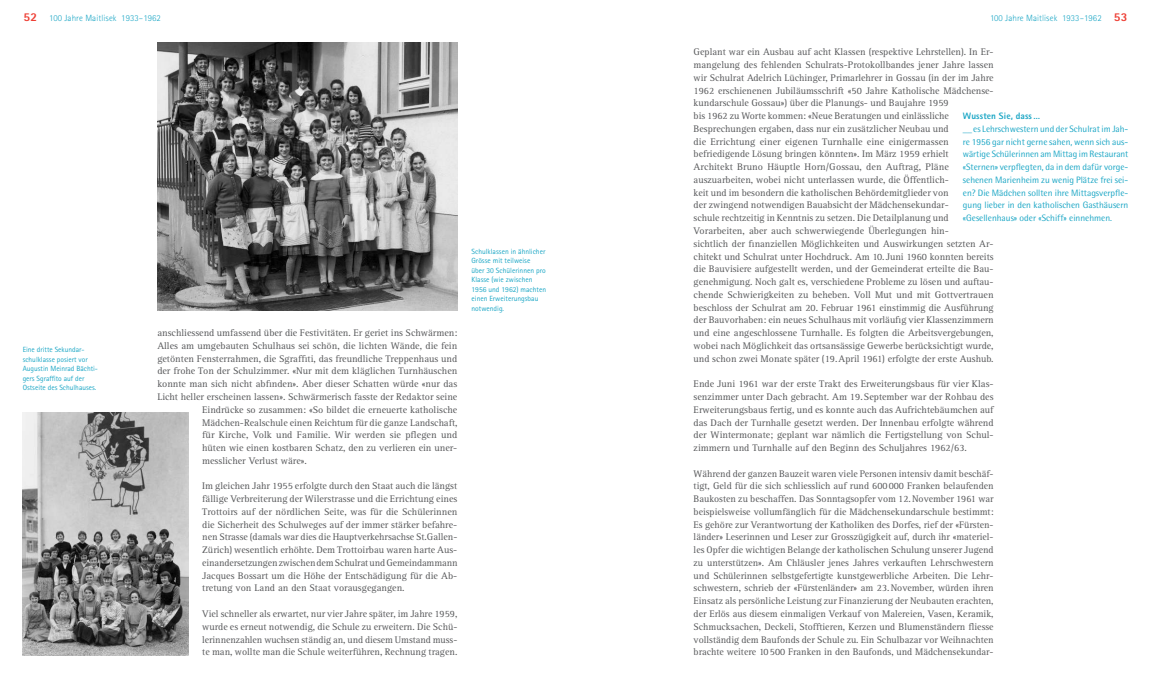
<style>
.page{position:relative;width:1151px;height:695px;background:#fff}
.page>*{position:absolute;margin:0;border:0;box-sizing:border-box;transform-origin:0 0}
.t1{font:9.9px/12.8px "Rotis Serif";color:#57585a;text-align:justify}
.t2{font:9.2px/12.8px "Rotis Semi Sans";color:#1aa6c5;text-align:justify}
.t3{font:800 9.2px "Rotis Sans Serif";letter-spacing:.01em;color:#1aa6c5}
.t4{font:300 9px "Rotis Sans Serif";letter-spacing:.01em;color:#1aa6c5}
.t5{font:7.5px/9.5px "Rotis Sans Serif";color:#1aa6c5}
.s1{font-weight:800;font-size:12px;color:#ee3e34}
</style>
<div class="page">
<img style="left:23px;top:412px;width:165px;height:243px">
<img style="left:157px;top:43px;width:300px;height:267px">
<p class="t4" style="left:24px;top:13px;width:139px"><span class="s1">52</span> 100 Jahre Maitlisek 1933–1962</p>
<p class="t4" style="left:990px;top:13px;width:139px">100 Jahre Maitlisek 1933–1962 <span class="s1">53</span></p>
<p class="t5" style="left:23px;top:345px;width:77px">Eine dritte Sekundar&shy;schulklasse posiert vor<br>Augustin Meinrad Bächti&shy;gers Sgraffito auf der<br>Ostseite des Schulhauses.</p>
<p class="t1" style="left:157px;top:327px;width:301px">anschliessend umfassend über die Festivitäten. Er geriet ins Schwärmen:</p>
<p class="t1" style="left:157px;top:339px;width:301px">Alles am umgebauten Schulhaus sei schön, die lichten Wände, die fein</p>
<p class="t1" style="left:157px;top:352px;width:302px">getönten Fensterrahmen, die Sgraffiti, das freundliche Treppenhaus und</p>
<p class="t1" style="left:157px;top:365px;width:302px">der frohe Ton der Schulzimmer. «Nur mit dem kläglichen Turnhäuschen</p>
<p class="t1" style="left:157px;top:378px;width:301px">konnte man sich nicht abfinden». Aber dieser Schatten würde «nur das</p>
<p class="t1" style="left:157px;top:390px;width:301px">Licht heller erscheinen lassen». Schwärmerisch fasste der Redaktor seine</p>
<p class="t1" style="left:202px;top:403px;width:257px">Eindrücke so zusammen: «So bildet die erneuerte katholische</p>
<p class="t1" style="left:202px;top:416px;width:257px">Mädchen-Realschule einen Reichtum für die ganze Landschaft,</p>
<p class="t1" style="left:202px;top:429px;width:257px">für Kirche, Volk und Familie. Wir werden sie pflegen und</p>
<p class="t1" style="left:202px;top:441px;width:257px">hüten wie einen kostbaren Schatz, den zu verlieren ein uner-</p>
<p class="t1" style="left:202px;top:454px;width:106px">messlicher Verlust wäre».</p>
<p class="t1" style="left:202px;top:480px;width:257px">Im gleichen Jahr 1955 erfolgte durch den Staat auch die längst fällige Verbreiterung der Wilerstrasse und die Errichtung eines Trottoirs auf der nördlichen Seite, was für die Schülerinnen die Sicherheit des Schulweges auf der immer stärker befahre&shy;nen Strasse (damals war dies die Hauptverkehrsachse St.Gallen-Zürich) wesentlich erhöhte. Dem Trottoirbau waren harte Aus&shy;einandersetzungen zwischen dem Schulrat und Gemeindammann Jacques Bossart um die Höhe der Entschädigung für die Ab&shy;tretung von Land an den Staat vorausgegangen.</p>
<p class="t1" style="left:202px;top:607px;width:257px">Viel schneller als erwartet, nur vier Jahre später, im Jahre 1959, wurde es erneut notwendig, die Schule zu erweitern. Die Schü&shy;lerinnenzahlen wuchsen ständig an, und diesem Umstand muss&shy;te man, wollte man die Schule weiterführen, Rechnung tragen.</p>
<p class="t5" style="left:471px;top:246px;width:76px">Schulklassen in ähnlicher<br>Grösse mit teilweise<br>über 30 Schülerinnen pro<br>Klasse (wie zwischen<br>1956 und 1962) machten einen Erweiterungsbau notwendig.</p>
<p class="t1" style="left:694px;top:46px;width:302px;text-align:left">Geplant war ein Ausbau auf acht Klassen (respektive Lehrstellen). In Er&shy;mangelung des fehlenden Schulrats-Protokollbandes jener Jahre lassen wir Schulrat Adelrich Lüchinger, Primarlehrer in Gossau (in der im Jahre 1962 erschienenen Jubiläumsschrift «50 Jahre Katholische Mädchense&shy;kundarschule Gossau») über die Planungs- und Baujahre 1959<br>bis 1962 zu Worte kommen: «Neue Beratungen und einlässliche Besprechungen ergaben, dass nur ein zusätzlicher Neubau und<br>die Errichtung einer eigenen Turnhalle eine einigermassen befriedigende Lösung bringen könnten». Im März 1959 erhielt<br>Architekt Bruno Häuptle Horn/Gossau, den Auftrag, Pläne auszuarbeiten, wobei nicht unterlassen wurde, die Öffentlich-<br>keit und im besondern die katholischen Behördemitglieder von<br>der zwingend notwendigen Bauabsicht der Mädchensekundar-<br>schule rechtzeitig in Kenntnis zu setzen. Die Detailplanung und Vorarbeiten, aber auch schwerwiegende Überlegungen hin-<br>sichtlich der finanziellen Möglichkeiten und Auswirkungen setzten Ar&shy;chitekt und Schulrat unter Hochdruck. Am 10. Juni 1960 konnten bereits die Bauvisiere aufgestellt werden, und der Gemeinderat erteilte die Bau&shy;genehmigung. Noch galt es, verschiedene Probleme zu lösen und auftau&shy;chende Schwierigkeiten zu beheben. Voll Mut und mit Gottvertrauen beschloss der Schulrat am 20. Februar 1961 einstimmig die Ausführung der Bauvorhaben: ein neues Schulhaus mit vorläufig vier Klassenzimmern und eine angeschlossene Turnhalle. Es folgten die Arbeitsvergebungen, wobei nach Möglichkeit das ortsansässige Gewerbe berücksichtigt wurde, und schon zwei Monate später (19.April 1961) erfolgte der erste Aushub.</p>
<p class="t1" style="left:694px;top:378px;width:302px">Ende Juni 1961 war der erste Trakt des Erweiterungsbaus für vier Klas&shy;senzimmer unter Dach gebracht. Am 19.September war der Rohbau des Erweiterungsbaus fertig, und es konnte auch das Aufrichtebäumchen auf das Dach der Turnhalle gesetzt werden. Der Innenbau erfolgte während der Wintermonate; geplant war nämlich die Fertigstellung von Schul&shy;zimmern und Turnhalle auf den Beginn des Schuljahres 1962/63.</p>
<p class="t1" style="left:694px;top:467px;width:302px">Während der ganzen Bauzeit waren viele Personen intensiv damit beschäf&shy;tigt, Geld für die sich schliesslich auf rund 600000 Franken belaufenden Baukosten zu beschaffen. Das Sonntagsopfer vom 12.November 1961 war beispielsweise vollumfänglich für die Mädchensekundarschule bestimmt:<br>Es gehöre zur Verantwortung der Katholiken des Dorfes, rief der «Fürsten&shy;länder» Leserinnen und Leser zur Grosszügigkeit auf, durch ihr «materiel&shy;les Opfer die wichtigen Belange der katholischen Schulung unserer Jugend zu unterstützen». Am Chläusler jenes Jahres verkauften Lehrschwestern und Schülerinnen selbstgefertigte kunstgewerbliche Arbeiten. Die Lehr&shy;schwestern, schrieb der «Fürstenländer» am 23.November, würden ihren Einsatz als persönliche Leistung zur Finanzierung der Neubauten erachten, der Erlös aus diesem einmaligen Verkauf von Malereien, Vasen, Keramik, Schmucksachen, Deckeli, Stofftieren, Kerzen und Blumenständern fliesse vollständig dem Baufonds der Schule zu. Ein Schulbazar vor Weihnachten brachte weitere 10500 Franken in den Baufonds, und Mädchensekundar-</p>
<p class="t3" style="left:963px;top:110px;width:79px">Wussten Sie, dass …</p>
<p class="t2" style="left:963px;top:122px;width:167px">__es Lehrschwestern und der Schulrat im Jah&shy;re 1956 gar nicht gerne sahen, wenn sich aus&shy;wärtige Schülerinnen am Mittag im Restaurant «Sternen» verpflegten, da in dem dafür vorge&shy;sehenen Marienheim zu wenig Plätze frei sei&shy;en? Die Mädchen sollten ihre Mittagsverpfle&shy;gung lieber in den katholischen Gasthäusern «Gesellenhaus» oder «Schiff» einnehmen.</p>
</div>
